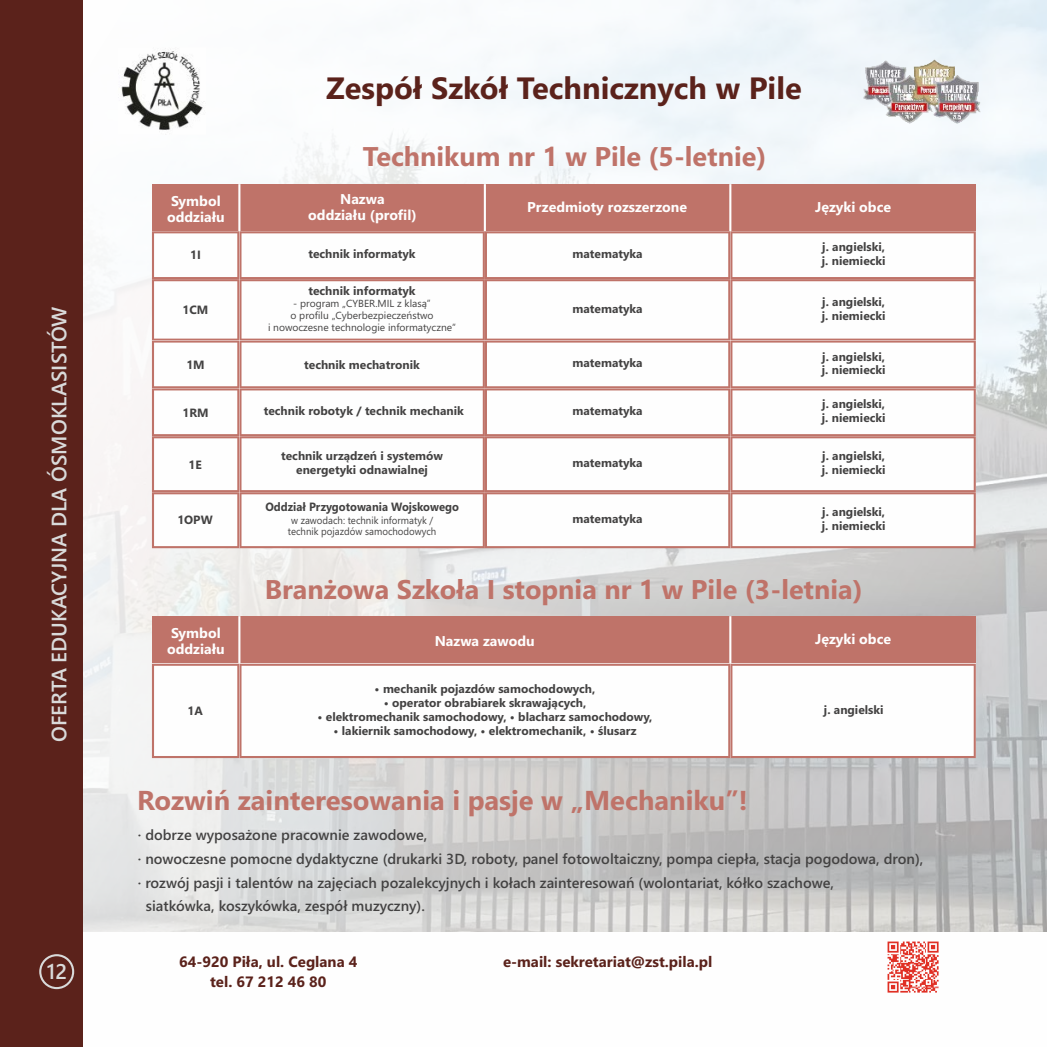
<style>
.page{position:relative;width:1047px;height:1047px;background:#fff}
.page>*{position:absolute;margin:0;border:0;box-sizing:border-box;transform-origin:0 0}
.t1{font:700 30.8px "Segoe UI";color:#5b221b}
.t2{font:700 27.3px "Segoe UI";color:#bf7369}
.t3{font:700 26.95px "Segoe UI";color:#bf7369}
.t4{font:600 21.18px "Segoe UI";color:#d9dada}
.t5{font:600 20.82px "Segoe UI";color:#d9dada}
.t6{font:700 15.05px/19.9px "Segoe UI";color:#5b221b;text-align:center}
.t7{font:600 14.53px "Segoe UI";color:#434242}
.t8{font:700 14.17px/16.4px "Segoe UI";color:#fefefe}
.t9{font:700 11.9px/13.8px "Segoe UI";color:#434242}
.t10{font:700 11.9px "Segoe UI";color:#434242;scale:.94 1}
.t11{font:10.33px/11.9px "Segoe UI";color:#434242;text-align:center}
.t12{font:10.33px/11.9px "Segoe UI";color:#434242;text-align:center;scale:.94 1}
</style>
<div class="page">
<img style="left:83px;top:0;width:963px;height:932px">
<div style="left:0;top:0;width:83px;height:1047px;background:#5b221b"></div>
<div style="left:39px;top:954px;width:35px;height:35px;border:2px solid #d9dada;border-radius:50%"></div>
<img style="left:118px;top:47px;width:87px;height:88px">
<img style="left:862px;top:29px;width:121px;height:121px">
<div style="left:152px;top:184px;width:87px;height:49px;background:#bf7369"></div>
<div style="left:239px;top:184px;width:246px;height:49px;background:#bf7369"></div>
<div style="left:485px;top:184px;width:245px;height:49px;background:#bf7369"></div>
<div style="left:730px;top:184px;width:246px;height:49px;background:#bf7369"></div>
<hr style="left:729px;top:184px;width:2px;height:47px;background:#fefefe">
<hr style="left:484px;top:184px;width:2px;height:47px;background:#fefefe">
<hr style="left:238px;top:184px;width:2px;height:47px;background:#fefefe">
<svg style="left:152px;top:231px;width:824px;height:317px"></svg>
<div style="left:152px;top:616px;width:87px;height:49px;background:#bf7369"></div>
<div style="left:239px;top:616px;width:491px;height:49px;background:#bf7369"></div>
<div style="left:730px;top:616px;width:246px;height:49px;background:#bf7369"></div>
<hr style="left:729px;top:616px;width:2px;height:47px;background:#fefefe">
<hr style="left:238px;top:616px;width:2px;height:47px;background:#fefefe">
<svg style="left:152px;top:665px;width:87px;height:93px"></svg>
<svg style="left:239px;top:664px;width:491px;height:94px"></svg>
<svg style="left:730px;top:664px;width:246px;height:94px"></svg>
<img style="left:887px;top:941px;width:52px;height:52px">
<h3 class="t5" style="left:51px;top:742px;width:437px;rotate:-90deg">OFERTA EDUKACYJNA DLA ÓSMOKLASISTÓW</h3>
<h3 class="t4" style="left:47px;top:964px;width:22px">12</h3>
<h1 class="t1" style="left:326px;top:77px;width:477px">Zespół Szkół Technicznych w Pile</h1>
<h3 class="t3" style="left:363px;top:146px;width:405px">Technikum nr 1 w Pile (5-letnie)</h3>
<p class="t8" style="left:167px;top:194px;width:59px">Symbol oddziału</p>
<p class="t8" style="left:308px;top:192px;width:110px;text-align:center">Nazwa<br>oddziału (profil)</p>
<p class="t8" style="left:527px;top:200px;width:161px">Przedmioty rozszerzone</p>
<p class="t8" style="left:815px;top:200px;width:78px">Języki obce</p>
<p class="t9" style="left:190px;top:249px;width:12px">1I</p>
<p class="t9" style="left:308px;top:248px;width:109px">technik informatyk</p>
<p class="t9" style="left:572px;top:248px;width:72px">matematyka</p>
<p class="t9" style="left:822px;top:241px;width:65px">j. angielski, j. niemiecki</p>
<p class="t9" style="left:308px;top:285px;width:109px">technik informatyk</p>
<p class="t11" style="left:268px;top:299px;width:189px">- program „CYBER.MIL z klasą”<br>o profilu „Cyberbezpieczeństwo<br>i nowoczesne technologie informatyczne”</p>
<p class="t9" style="left:822px;top:296px;width:65px">j. angielski, j. niemiecki</p>
<p class="t9" style="left:822px;top:350px;width:65px">j. angielski, j. niemiecki</p>
<p class="t9" style="left:822px;top:398px;width:65px">j. angielski, j. niemiecki</p>
<p class="t9" style="left:822px;top:450px;width:65px">j. angielski, j. niemiecki</p>
<p class="t9" style="left:822px;top:506px;width:65px">j. angielski, j. niemiecki</p>
<p class="t9" style="left:572px;top:303px;width:72px">matematyka</p>
<p class="t9" style="left:183px;top:304px;width:27px">1CM</p>
<p class="t9" style="left:572px;top:357px;width:72px">matematyka</p>
<p class="t9" style="left:572px;top:405px;width:72px">matematyka</p>
<p class="t9" style="left:186px;top:359px;width:20px">1M</p>
<p class="t9" style="left:304px;top:359px;width:117px">technik mechatronik</p>
<p class="t9" style="left:182px;top:406px;width:28px">1RM</p>
<p class="t9" style="left:264px;top:405px;width:202px">technik robotyk / technik mechanik</p>
<p class="t9" style="left:281px;top:450px;width:163px;text-align:center">technik urządzeń i systemów energetyki odnawialnej</p>
<p class="t9" style="left:572px;top:457px;width:72px">matematyka</p>
<p class="t9" style="left:189px;top:458px;width:15px">1E</p>
<p class="t10" style="left:265px;top:503px;width:207px">Oddział Przygotowania Wojskowego</p>
<p class="t12" style="left:288px;top:515px;width:159px">w zawodach: technik informatyk / technik pojazdów samochodowych</p>
<p class="t9" style="left:572px;top:513px;width:72px">matematyka</p>
<p class="t9" style="left:177px;top:514px;width:37px">1OPW</p>
<h3 class="t3" style="left:265px;top:579px;width:599px">Branżowa Szkoła I stopnia nr 1 w Pile (3-letnia)</h3>
<p class="t8" style="left:167px;top:626px;width:59px">Symbol oddziału</p>
<p class="t8" style="left:435px;top:634px;width:102px">Nazwa zawodu</p>
<p class="t8" style="left:815px;top:632px;width:78px">Języki obce</p>
<p class="t9" style="left:375px;top:683px;width:222px">• mechanik pojazdów samochodowych,</p>
<p class="t9" style="left:384px;top:697px;width:204px">• operator obrabiarek skrawających,</p>
<p class="t9" style="left:317px;top:711px;width:336px">• elektromechanik samochodowy, • blacharz samochodowy,</p>
<p class="t9" style="left:333px;top:724px;width:304px">• lakiernik samochodowy, • elektromechanik, • ślusarz</p>
<p class="t9" style="left:187px;top:705px;width:17px">1A</p>
<p class="t9" style="left:824px;top:704px;width:61px">j. angielski</p>
<h2 class="t2" style="left:137px;top:789px;width:612px">Rozwiń zainteresowania i pasje w „Mechaniku”!</h2>
<p class="t7" style="left:138px;top:830px;width:291px">· dobrze wyposażone pracownie zawodowe,</p>
<p class="t7" style="left:138px;top:853px;width:787px">· nowoczesne pomocne dydaktyczne (drukarki 3D, roboty, panel fotowoltaiczny, pompa ciepła, stacja pogodowa, dron),</p>
<p class="t7" style="left:138px;top:877px;width:697px">· rozwój pasji i talentów na zajęciach pozalekcyjnych i kołach zainteresowań (wolontariat, kółko szachowe,</p>
<p class="t7" style="left:146px;top:900px;width:281px">siatkówka, koszykówka, zespół muzyczny).</p>
<p class="t6" style="left:179px;top:953px;width:180px">64-920 Piła, ul. Ceglana 4 tel. 67 212 46 80</p>
<p class="t6" style="left:503px;top:953px;width:211px">e-mail: sekretariat@zst.pila.pl</p>
</div>
